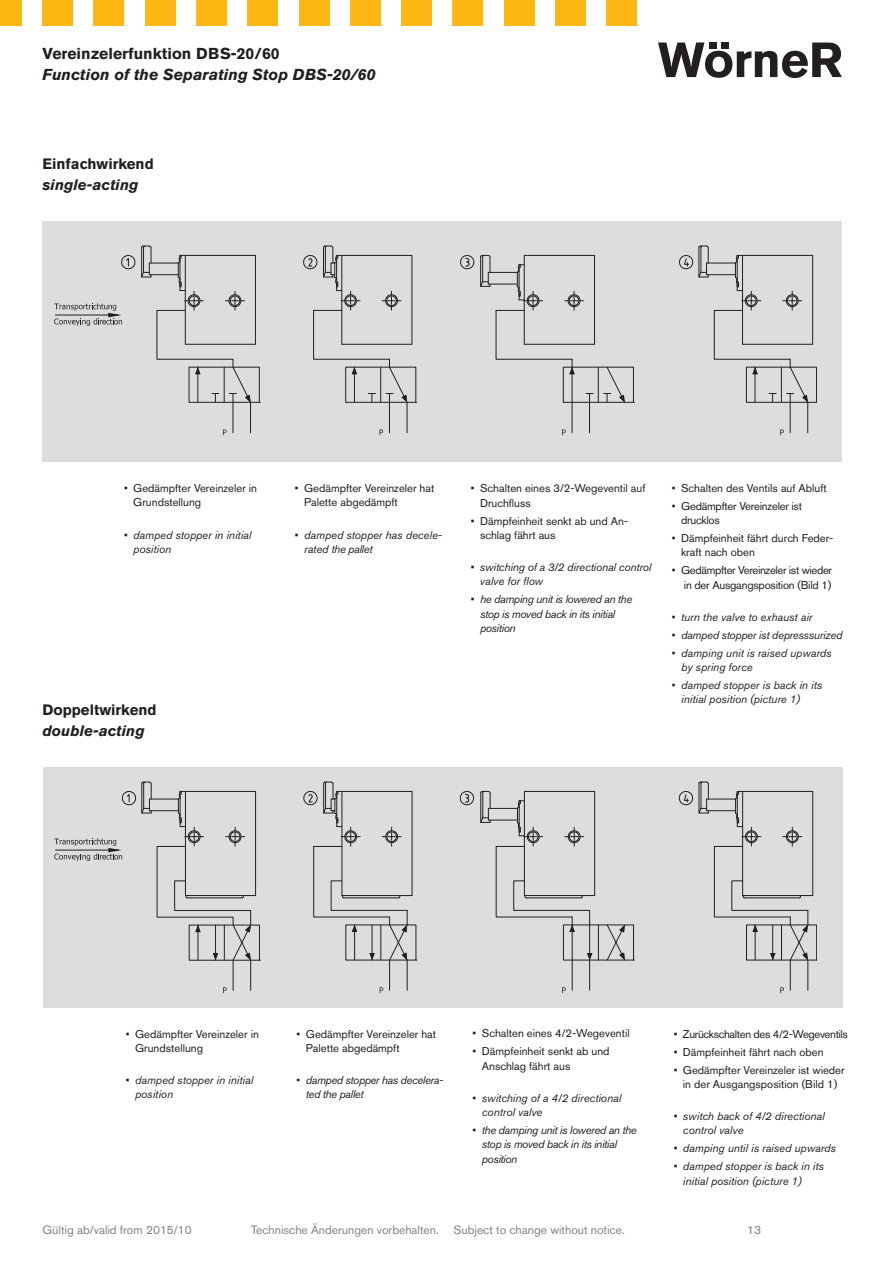
<style>
.page{position:relative;width:893px;height:1263px;background:#fff}
.page>*{position:absolute;margin:0;border:0;box-sizing:border-box;transform-origin:0 0}
.t1{font:italic 700 15.75px "Akzidenz Grotesk BE";color:#231f20}
.t2{font:700 15.75px "Akzidenz Grotesk BE";color:#231f20}
.t3{font:700 15px "Akzidenz Grotesk BE";color:#231f20}
.t4{font:italic 700 15px "Akzidenz Grotesk BE";color:#231f20}
.t5{font:12px "Akzidenz Grotesk BE";color:#808285}
.t6{font:11.25px/14.2px "Akzidenz Grotesk BE";color:#231f20}
.t7{font:italic 11.25px/14.2px "Akzidenz Grotesk BE";color:#231f20}
.t8{font:italic 11.25px/14.2px "Akzidenz Grotesk BE";letter-spacing:-.03em;color:#231f20}
.t9{font:11.25px/14.2px "Akzidenz Grotesk BE";letter-spacing:-.03em;color:#231f20;text-align:right}
.t10{font:11.25px/14.2px "Akzidenz Grotesk BE";letter-spacing:-.02em;color:#231f20}
.t11{font:italic 11.25px "Akzidenz Grotesk BE";letter-spacing:-.02em;color:#231f20}
.s1{font-style:normal}
</style>
<div class="page">
<svg style="left:658px;top:43px;width:184px;height:35px"></svg>
<div style="left:0;top:0;width:21px;height:26px;background:#fdb813"></div>
<div style="left:43px;top:0;width:30px;height:26px;background:#fdb813"></div>
<div style="left:94px;top:0;width:30px;height:26px;background:#fdb813"></div>
<div style="left:145px;top:0;width:30px;height:26px;background:#fdb813"></div>
<div style="left:196px;top:0;width:30px;height:26px;background:#fdb813"></div>
<div style="left:248px;top:0;width:30px;height:26px;background:#fdb813"></div>
<div style="left:299px;top:0;width:30px;height:26px;background:#fdb813"></div>
<div style="left:350px;top:0;width:30px;height:26px;background:#fdb813"></div>
<div style="left:402px;top:0;width:30px;height:26px;background:#fdb813"></div>
<div style="left:453px;top:0;width:30px;height:26px;background:#fdb813"></div>
<div style="left:504px;top:0;width:30px;height:26px;background:#fdb813"></div>
<div style="left:555px;top:0;width:30px;height:26px;background:#fdb813"></div>
<div style="left:607px;top:0;width:30px;height:26px;background:#fdb813"></div>
<div style="left:43px;top:221px;width:799px;height:240px;background:#dcddde"></div>
<svg style="left:121px;top:255px;width:14px;height:15px"></svg>
<hr style="left:233px;top:402px;width:1px;height:31px;background:#231f20">
<hr style="left:250px;top:402px;width:1px;height:31px;background:#231f20">
<svg style="left:223px;top:429px;width:3px;height:6px"></svg>
<svg style="left:141px;top:245px;width:119px;height:158px"></svg>
<svg style="left:54px;top:303px;width:68px;height:23px"></svg>
<hr style="left:407px;top:402px;width:1px;height:31px;background:#231f20">
<hr style="left:389px;top:402px;width:1px;height:31px;background:#231f20">
<svg style="left:379px;top:429px;width:4px;height:6px"></svg>
<hr style="left:342px;top:344px;width:70px;height:1px;background:#231f20">
<svg style="left:303px;top:245px;width:105px;height:158px"></svg>
<div style="left:563px;top:367px;width:71px;height:35px;border:1px solid #231f20"></div>
<hr style="left:572px;top:402px;width:1px;height:31px;background:#231f20">
<hr style="left:589px;top:402px;width:1px;height:31px;background:#231f20">
<hr style="left:598px;top:367px;width:1px;height:35px;background:#231f20">
<hr style="left:572px;top:367px;width:1px;height:35px;background:#231f20">
<svg style="left:586px;top:393px;width:7px;height:9px"></svg>
<svg style="left:604px;top:367px;width:21px;height:36px"></svg>
<svg style="left:562px;top:429px;width:4px;height:6px"></svg>
<div style="left:524px;top:255px;width:71px;height:90px;border:1px solid #231f20"></div>
<hr style="left:524px;top:344px;width:70px;height:1px;background:#231f20">
<svg style="left:460px;top:254px;width:123px;height:120px"></svg>
<div style="left:746px;top:367px;width:71px;height:35px;border:1px solid #231f20"></div>
<hr style="left:807px;top:402px;width:1px;height:31px;background:#231f20">
<hr style="left:790px;top:402px;width:1px;height:31px;background:#231f20">
<svg style="left:780px;top:429px;width:4px;height:6px"></svg>
<div style="left:742px;top:255px;width:71px;height:90px;border:1px solid #231f20"></div>
<hr style="left:742px;top:344px;width:71px;height:1px;background:#231f20">
<svg style="left:679px;top:245px;width:129px;height:158px"></svg>
<div style="left:43px;top:767px;width:799px;height:240px;background:#dcddde"></div>
<hr style="left:250px;top:960px;width:1px;height:30px;background:#231f20">
<hr style="left:233px;top:960px;width:1px;height:30px;background:#231f20">
<div style="left:189px;top:925px;width:71px;height:35px;border:1px solid #231f20"></div>
<svg style="left:223px;top:987px;width:4px;height:6px"></svg>
<hr style="left:255px;top:791px;width:1px;height:104px;background:#231f20">
<hr style="left:185px;top:895px;width:71px;height:1px;background:#231f20">
<hr style="left:185px;top:791px;width:71px;height:1px;background:#231f20">
<svg style="left:54px;top:781px;width:197px;height:180px"></svg>
<hr style="left:389px;top:960px;width:1px;height:30px;background:#231f20">
<hr style="left:407px;top:960px;width:1px;height:30px;background:#231f20">
<svg style="left:380px;top:987px;width:3px;height:6px"></svg>
<hr style="left:342px;top:895px;width:70px;height:1px;background:#231f20">
<svg style="left:303px;top:781px;width:105px;height:180px"></svg>
<hr style="left:589px;top:960px;width:1px;height:30px;background:#231f20">
<hr style="left:572px;top:960px;width:1px;height:30px;background:#231f20">
<div style="left:563px;top:925px;width:71px;height:35px;border:1px solid #231f20"></div>
<hr style="left:598px;top:925px;width:1px;height:35px;background:#231f20">
<hr style="left:572px;top:925px;width:1px;height:35px;background:#231f20">
<svg style="left:587px;top:953px;width:5px;height:7px"></svg>
<hr style="left:589px;top:925px;width:1px;height:35px;background:#231f20">
<svg style="left:607px;top:924px;width:18px;height:37px"></svg>
<svg style="left:562px;top:987px;width:4px;height:6px"></svg>
<div style="left:524px;top:791px;width:71px;height:105px;border:1px solid #231f20"></div>
<hr style="left:524px;top:895px;width:71px;height:1px;background:#231f20">
<svg style="left:480px;top:790px;width:110px;height:142px"></svg>
<svg style="left:460px;top:791px;width:14px;height:15px"></svg>
<hr style="left:790px;top:960px;width:1px;height:30px;background:#231f20">
<hr style="left:808px;top:960px;width:1px;height:30px;background:#231f20">
<div style="left:746px;top:925px;width:71px;height:35px;border:1px solid #231f20"></div>
<svg style="left:780px;top:987px;width:4px;height:6px"></svg>
<hr style="left:812px;top:791px;width:1px;height:104px;background:#231f20">
<hr style="left:743px;top:895px;width:70px;height:1px;background:#231f20">
<hr style="left:743px;top:791px;width:70px;height:1px;background:#231f20">
<svg style="left:679px;top:781px;width:130px;height:180px"></svg>
<h1 class="t2" style="left:43px;top:47px;width:239px">Vereinzelerfunktion DBS-20/60</h1>
<h1 class="t1" style="left:43px;top:68px;width:335px">Function of the Separating Stop DBS-20/60</h1>
<h2 class="t3" style="left:43px;top:158px;width:113px">Einfachwirkend</h2>
<h2 class="t4" style="left:43px;top:179px;width:97px">single-acting</h2>
<p class="t6" style="left:133px;top:482px;width:125px;text-indent:-9px">• Gedämpfter Vereinzeler in<br>Grundstellung</p>
<p class="t7" style="left:133px;top:529px;width:120px;text-indent:-9px"><span class="s1">•</span> damped stopper in initial position</p>
<h2 class="t3" style="left:43px;top:704px;width:116px">Doppeltwirkend</h2>
<h2 class="t4" style="left:43px;top:725px;width:104px">double-acting</h2>
<p class="t6" style="left:304px;top:482px;width:132px;text-indent:-9px">• Gedämpfter Vereinzeler hat<br>Palette abgedämpft</p>
<p class="t7" style="left:304px;top:529px;width:139px;text-indent:-9px"><span class="s1">•</span> damped stopper has decele&shy;rated the pallet</p>
<p class="t6" style="left:480px;top:482px;width:167px;text-indent:-9px">• Schalten eines 3/2-Wegeventil auf<br>Druchfluss</p>
<p class="t6" style="left:480px;top:515px;width:150px;text-indent:-9px">• Dämpfeinheit senkt ab und An&shy;schlag fährt aus</p>
<p class="t7" style="left:480px;top:561px;width:173px;text-indent:-9px"><span class="s1">•</span> switching of a 3/2 directional control valve for flow</p>
<p class="t8" style="left:480px;top:593px;width:154px;text-indent:-9px"><span class="s1">•</span> he damping unit is lowered an the stop is moved back in its initial position</p>
<p class="t6" style="left:672px;top:482px;width:156px">• Schalten des Ventils auf Abluft</p>
<p class="t10" style="left:681px;top:500px;width:122px;text-indent:-9px">• Gedämpfter Vereinzeler ist drucklos</p>
<p class="t6" style="left:681px;top:532px;width:154px;text-indent:-9px">• Dämpfeinheit fährt durch Feder&shy;kraft nach oben</p>
<p class="t9" style="left:672px;top:564px;width:162px">• Gedämpfter Vereinzeler ist wieder in der Ausgangsposition (Bild 1)</p>
<p class="t7" style="left:672px;top:611px;width:142px"><span class="s1">•</span> turn the valve to exhaust air</p>
<p class="t11" style="left:672px;top:631px;width:172px"><span class="s1">•</span> damped stopper ist depresssurized</p>
<p class="t7" style="left:681px;top:647px;width:152px;text-indent:-9px"><span class="s1">•</span> damping unit is raised upwards by spring force</p>
<p class="t7" style="left:681px;top:679px;width:142px;text-indent:-9px"><span class="s1">•</span> damped stopper is back in its initial position (picture 1)</p>
<p class="t6" style="left:135px;top:1028px;width:125px;text-indent:-9px">• Gedämpfter Vereinzeler in<br>Grundstellung</p>
<p class="t7" style="left:135px;top:1074px;width:120px;text-indent:-9px"><span class="s1">•</span> damped stopper in initial position</p>
<p class="t6" style="left:306px;top:1028px;width:132px;text-indent:-9px">• Gedämpfter Vereinzeler hat<br>Palette abgedämpft</p>
<p class="t8" style="left:306px;top:1074px;width:139px;text-indent:-9px"><span class="s1">•</span> damped stopper has decelera&shy;ted the pallet</p>
<p class="t6" style="left:473px;top:1027px;width:159px">• Schalten eines 4/2-Wegeventil</p>
<p class="t6" style="left:482px;top:1045px;width:129px;text-indent:-9px">• Dämpfeinheit senkt ab und<br>Anschlag fährt aus</p>
<p class="t7" style="left:482px;top:1092px;width:141px;text-indent:-9px"><span class="s1">•</span> switching of a 4/2 directional control valve</p>
<p class="t8" style="left:482px;top:1124px;width:156px;text-indent:-9px"><span class="s1">•</span> the damping unit is lowered an the stop is moved back in its initial position</p>
<p class="t9" style="left:674px;top:1028px;width:176px">• Zurückschalten des 4/2-Wegeventils</p>
<p class="t6" style="left:674px;top:1046px;width:151px">• Dämpfeinheit fährt nach oben</p>
<p class="t6" style="left:674px;top:1064px;width:172px;text-align:center">• Gedämpfter Vereinzeler ist wieder in der Ausgangsposition (Bild 1)</p>
<p class="t7" style="left:683px;top:1110px;width:143px;text-indent:-9px"><span class="s1">•</span> switch back of 4/2 directional control valve</p>
<p class="t7" style="left:674px;top:1142px;width:164px"><span class="s1">•</span> damping until is raised upwards</p>
<p class="t7" style="left:683px;top:1160px;width:142px;text-indent:-9px"><span class="s1">•</span> damped stopper is back in its initial position (picture 1)</p>
<p class="t5" style="left:43px;top:1225px;width:151px">Gültig ab/valid from 2015/10</p>
<p class="t5" style="left:251px;top:1225px;width:375px">Technische Änderungen vorbehalten. Subject to change without notice.</p>
<p class="t5" style="left:747px;top:1225px;width:15px">13</p>
</div>
